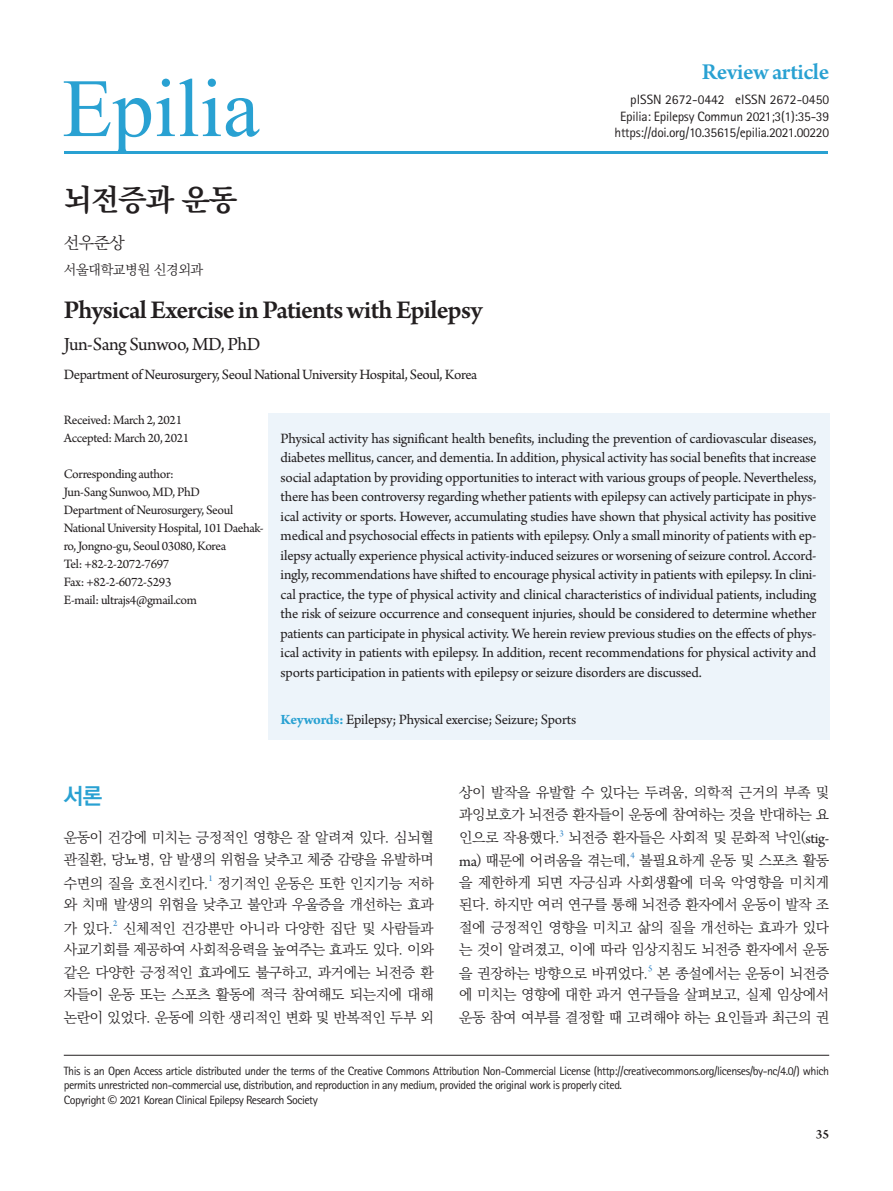
<style>
.page{position:relative;width:893px;height:1191px;background:#fff}
.page>*{position:absolute;margin:0;border:0;box-sizing:border-box;transform-origin:0 0}
.t1{font:700 30px "Ko Pub Batang";letter-spacing:-.025em;color:#231f20}
.t2{font:600 27px "Arno Pro";letter-spacing:-.025em;color:#231f20}
.t3{font:600 24px "Arno Pro";letter-spacing:-.02em;color:#29a1d2}
.t4{font:700 22.5px "Ko Pub Dotum";color:#29a1d2}
.t5{font:19.5px "Arno Pro";letter-spacing:-.03em;color:#231f20}
.t6{font:300 16.5px "Ko Pub Batang";color:#231f20}
.t7{font:15px/19.5px "Arno Pro";letter-spacing:-.02em;color:#231f20;text-align:justify}
.t8{font:300 14.25px/22.5px "Ko Pub Batang";letter-spacing:-.02em;color:#231f20;text-align:justify}
.t9{font:13.5px/18px "Arno Pro";letter-spacing:-.025em;color:#231f20}
.t10{font:13.5px/16.5px "Rotis Sans Serif Std";letter-spacing:-.02em;color:#231f20;text-align:right}
.t11{font:300 13.5px "Ko Pub Batang";letter-spacing:-.025em;color:#231f20}
.t12{font:600 13.5px "Arno Pro";color:#231f20}
.t13{font:12px/13.5px "Rotis Sans Serif Std";letter-spacing:-.04em;color:#231f20}
.t14{font:9.15px "Arno Pro";color:#2a80c3}
.s1{font-weight:700;color:#29a1d2}
.s2{font-family:"Arno Pro";font-weight:400;font-size:15.75px}
.s3{font-family:"Noto Sans CJ Kkr"}
</style>
<div class="page">
<div style="left:268px;top:413px;width:561px;height:327px;background:#edf4fa"></div>
<hr style="left:65px;top:151px;width:763px;height:3px;background:#29a1d2">
<svg style="left:64px;top:79px;width:195px;height:75px"></svg>
<hr style="left:64px;top:1054px;width:765px;height:1px;background:#231f20">
<h3 class="t3" style="left:702px;top:58px;width:129px">Review article</h3>
<h1 class="t1" style="left:64px;top:184px;width:175px">뇌전증과 운동</h1>
<p class="t6" style="left:64px;top:234px;width:62px">선우준상</p>
<p class="t11" style="left:64px;top:263px;width:141px">서울대학교병원 신경외과</p>
<h2 class="t2" style="left:64px;top:294px;width:420px">Physical Exercise in Patients with Epilepsy</h2>
<h3 class="t5" style="left:64px;top:333px;width:198px">Jun-Sang Sunwoo, MD, PhD</h3>
<p class="t7" style="left:64px;top:365px;width:415px">Department of Neurosurgery, Seoul National University Hospital, Seoul, Korea</p>
<p class="t10" style="left:615px;top:91px;width:216px">pISSN 2672-0442 eISSN 2672-0450<br>Epilia: Epilepsy Commun 2021;3(1):35-39 https://doi.org/10.35615/epilia.2021.00220</p>
<p class="t9" style="left:64px;top:412px;width:127px">Received: March 2, 2021<br>Accepted: March 20, 2021</p>
<p class="t9" style="left:64px;top:466px;width:201px">Corresponding author:<br>Jun-Sang Sunwoo, MD, PhD<br>Department of Neurosurgery, Seoul<br>National University Hospital, 101 Daehak&shy;ro, Jongno-gu, Seoul 03080, Korea<br>Tel: +82-2-2072-7697<br>Fax: +82-2-6072-5293<br>E-mail: ultrajs4@gmail.com</p>
<p class="t7" style="left:281px;top:429px;width:537px">Physical activity has significant health benefits, including the prevention of cardiovascular diseases, diabetes mellitus, cancer, and dementia. In addition, physical activity has social benefits that increase social adaptation by providing opportunities to interact with various groups of people. Nevertheless, there has been controversy regarding whether patients with epilepsy can actively participate in phys&shy;ical activity or sports. However, accumulating studies have shown that physical activity has positive medical and psychosocial effects in patients with epilepsy. Only a small minority of patients with ep&shy;ilepsy actually experience physical activity-induced seizures or worsening of seizure control. Accord&shy;ingly, recommendations have shifted to encourage physical activity in patients with epilepsy. In clini&shy;cal practice, the type of physical activity and clinical characteristics of individual patients, including the risk of seizure occurrence and consequent injuries, should be considered to determine whether patients can participate in physical activity. We herein review previous studies on the effects of phys&shy;ical activity in patients with epilepsy. In addition, recent recommendations for physical activity and sports participation in patients with epilepsy or seizure disorders are discussed.</p>
<p class="t7" style="left:281px;top:711px;width:297px"><span class="s1">Keywords:</span> Epilepsy; Physical exercise; Seizure; Sports</p>
<h3 class="t4" style="left:64px;top:785px;width:40px">서론</h3>
<p class="t8" style="left:64px;top:826px;width:371px;line-height:23px">운동이 건강에 미치는 긍정적인 영향은 잘 알려져 있다. 심뇌혈 관질환, 당뇨병, 암 발생의 위험을 낮추고 체중 감량을 유발하며 수면의 질을 호전시킨다.</p>
<p class="t14" style="left:208px;top:872px;width:6px">1</p>
<p class="t8" style="left:64px;top:872px;width:371px;line-height:21.8px;text-align:right">정기적인 운동은 또한 인지기능 저하<br>와 치매 발생의 위험을 낮추고 불안과 우울증을 개선하는 효과</p>
<p class="t8" style="left:64px;top:917px;width:51px">가 있다.</p>
<p class="t14" style="left:113px;top:917px;width:6px">2</p>
<p class="t8" style="left:64px;top:917px;width:371px;text-indent:59px">신체적인 건강뿐만 아니라 다양한 집단 및 사람들과 사교기회를 제공하여 사회적응력을 높여주는 효과도 있다. 이와 같은 다양한 긍정적인 효과에도 불구하고, 과거에는 뇌전증 환 자들이 운동 또는 스포츠 활동에 적극 참여해도 되는지에 대해 논란이 있었다. 운동에 의한 생리적인 변화 및 반복적인 두부 외</p>
<p class="t8" style="left:459px;top:781px;width:371px;line-height:23px">상이 발작을 유발할 수 있다는 두려움, 의학적 근거의 부족 및 과잉보호가 뇌전증 환자들이 운동에 참여하는 것을 반대하는 요 인으로 작용했다.</p>
<p class="t14" style="left:560px;top:827px;width:6px">3</p>
<p class="t8" style="left:459px;top:827px;width:371px;text-indent:109px">뇌전증 환자들은 사회적 및 문화적 낙인(<span class="s2">stig&shy;ma</span>) 때문에 어려움을 겪는데,</p>
<p class="t14" style="left:630px;top:850px;width:6px">4</p>
<p class="t8" style="left:459px;top:850px;width:371px;text-indent:180px">불필요하게 운동 및 스포츠 활동 을 제한하게 되면 자긍심과 사회생활에 더욱 악영향을 미치게 된다. 하지만 여러 연구를 통해 뇌전증 환자에서 운동이 발작 조 절에 긍정적인 영향을 미치고 삶의 질을 개선하는 효과가 있다 는 것이 알려졌고, 이에 따라 임상지침도 뇌전증 환자에서 운동 을 권장하는 방향으로 바뀌었다.</p>
<p class="t14" style="left:648px;top:962px;width:6px">5</p>
<p class="t8" style="left:459px;top:962px;width:371px;line-height:22px;text-indent:198px">본 종설에서는 운동이 뇌전증 에 미치는 영향에 대한 과거 연구들을 살펴보고, 실제 임상에서 운동 참여 여부를 결정할 때 고려해야 하는 요인들과 최근의 권</p>
<p class="t13" style="left:64px;top:1064px;width:767px">This is an Open Access article distributed under the terms of the Creative Commons Attribution Non-Commercial License (http://creativecommons.org/licenses/by-nc/4.0/) which permits unrestricted non-commercial use, distribution, and reproduction in any medium, provided the original work is properly cited.</p>
<p class="t13" style="left:64px;top:1093px;width:256px">Copyright <span class="s3">©</span> 2021 Korean Clinical Epilepsy Research Society</p>
<p class="t12" style="left:816px;top:1126px;width:15px">35</p>
</div>
